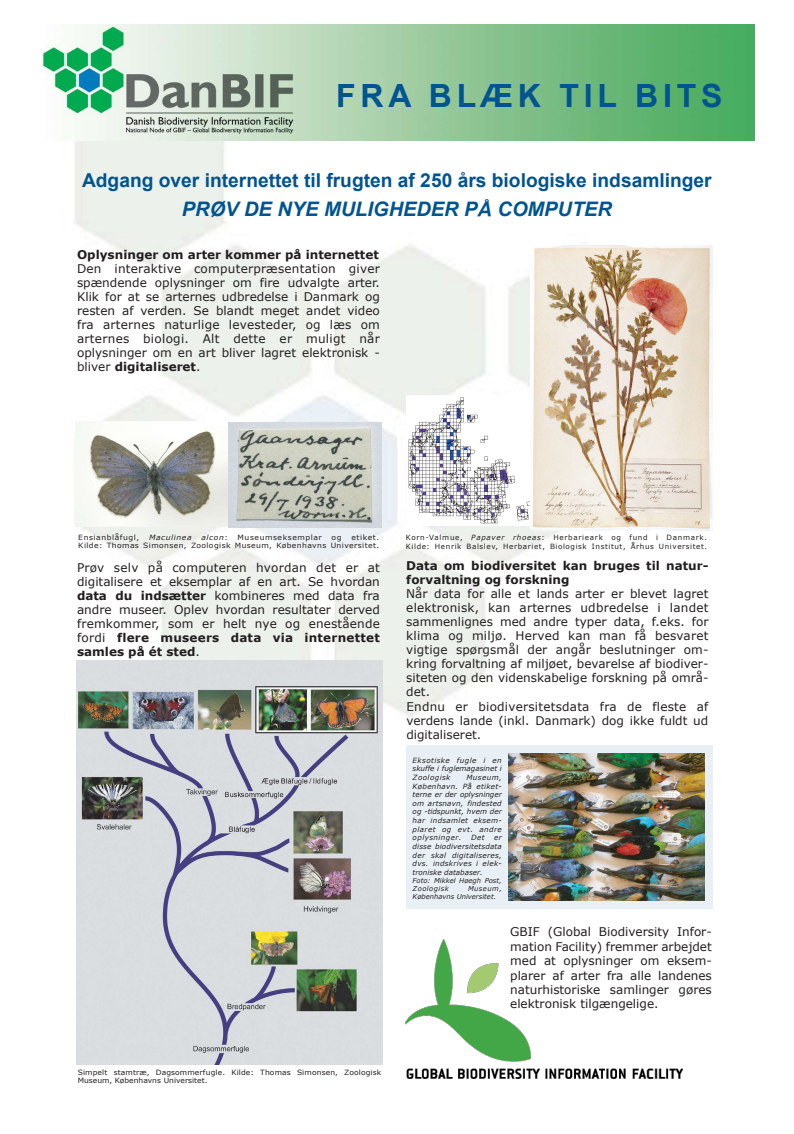
<style>
.page{position:relative;width:794px;height:1134px;background:#fff}
.page>*{position:absolute;margin:0;border:0;box-sizing:border-box;transform-origin:0 0}
.t1{font:700 32px "Arial";letter-spacing:.15em;color:#00548f}
.t2{font:italic 700 20px "Arial";color:#00548f}
.t3{font:700 19.2px "Arial";color:#00548f}
.t4{font:12px/14px "Verdana";color:#231f20;text-align:justify}
.t5{font:700 12px/14px "Verdana";color:#231f20}
.t6{font:italic 7.2px/8.6px "Verdana";letter-spacing:.04em;color:#231f20;text-align:justify}
.t7{font:7.2px/8.6px "Verdana";letter-spacing:.08em;color:#231f20}
.t8{font:7.2px/8.6px "Verdana";letter-spacing:.015em;color:#231f20;scale:1.05 1}
.t9{font:7.2px/8.6px "Verdana";letter-spacing:.05em;color:#231f20;text-align:right;scale:1.06 1}
.t10{font:7.2px "Verdana";letter-spacing:.075em;color:#231f20;scale:1.06 1}
.t11{font:italic 7.2px "Verdana";letter-spacing:.075em;color:#231f20;scale:1.06 1}
.t12{font:italic 7.2px "Verdana";letter-spacing:.04em;color:#231f20;scale:1.06 1}
.t13{font:italic 6.8px/8.2px "Verdana";color:#231f20}
.s1{font-weight:700}
.s2{font-style:normal}
.s3{font-style:italic}
</style>
<div class="page">
<img style="left:74px;top:140px;width:660px;height:580px">
<img style="left:76px;top:421px;width:153px;height:105px">
<img style="left:229px;top:422px;width:153px;height:106px">
<div style="left:406px;top:745px;width:306px;height:164px;background:#e9f0f5"></div>
<img style="left:508px;top:754px;width:196px;height:146px">
<img style="left:76px;top:661px;width:306px;height:403px">
<img style="left:406px;top:395px;width:124px;height:130px">
<img style="left:530px;top:246px;width:182px;height:284px">
<img style="left:42px;top:25px;width:712px;height:115px">
<img style="left:406px;top:940px;width:276px;height:138px">
<h1 class="t1" style="left:336px;top:75px;width:388px">FRA BLÆK TIL BITS</h1>
<h3 class="t3" style="left:82px;top:167px;width:631px">Adgang over internettet til frugten af 250 års biologiske indsamlinger</h3>
<h2 class="t2" style="left:182px;top:196px;width:432px">PRØV DE NYE MULIGHEDER PÅ COMPUTER</h2>
<p class="t5" style="left:77px;top:247px;width:303px">Oplysninger om arter kommer på internettet</p>
<p class="t4" style="left:77px;top:261px;width:304px">Den interaktive computerpræsentation giver spændende oplysninger om fire udvalgte arter.<br>Klik for at se arternes udbredelse i Danmark og resten af verden. Se blandt meget andet video fra arternes naturlige levesteder, og læs om arternes biologi. Alt dette er muligt når oplysninger om en art bliver lagret elektronisk - bliver <span class="s1">digitaliseret</span>.</p>
<p class="t10" style="left:78px;top:533px;width:59px">Ensianblåfugl,</p>
<p class="t11" style="left:149px;top:533px;width:42px">Maculinea</p>
<p class="t12" style="left:201px;top:533px;width:26px">alcon<span class="s2">:</span></p>
<p class="t10" style="left:238px;top:533px;width:81px">Museumseksemplar</p>
<p class="t9" style="left:332px;top:533px;width:11px">og</p>
<p class="t9" style="left:78px;top:533px;width:285px">etiket.<br>Kilde: Thomas Simonsen, Zoologisk Museum, Københavns Universitet.</p>
<p class="t7" style="left:406px;top:533px;width:303px">Korn-Valmue, <span class="s3">Papaver rhoeas</span>: Herbarieark og fund i Danmark.<br>Kilde: Henrik Balslev, Herbariet, Biologisk Institut, Århus Universitet.</p>
<p class="t4" style="left:77px;top:560px;width:304px">Prøv selv på computeren hvordan det er at digitalisere et eksemplar af en art. Se hvordan <span class="s1">data du indsætter</span> kombineres med data fra andre museer. Oplev hvordan resultater derved fremkommer, som er helt nye og enestående fordi <span class="s1">flere museers data via internettet samles på ét sted</span>.</p>
<p class="t5" style="left:406px;top:559px;width:304px">Data om biodiversitet kan bruges til natur&shy;forvaltning og forskning</p>
<p class="t4" style="left:406px;top:587px;width:304px;text-align:left">Når data for alle et lands arter er blevet lagret elektronisk, kan arternes udbredelse i landet sammenlignes med andre typer data, f.eks. for klima og miljø. Herved kan man få besvaret vigtige spørgsmål der angår beslutninger om&shy;kring forvaltning af miljøet, bevarelse af biodiver&shy;siteten og den videnskabelige forskning på områ&shy;det.<br>Endnu er biodiversitetsdata fra de fleste af verdens lande (inkl. Danmark) dog ikke fuldt ud digitaliseret.</p>
<p class="t8" style="left:78px;top:1067px;width:290px">Simpelt stamtræ, Dagsommerfugle. Kilde: Thomas Simonsen, Zoologisk<br>Museum, Københavns Universitet.</p>
<p class="t6" style="left:413px;top:755px;width:91px">Eksotiske fugle i en skuffe i fuglemagasinet i Zoologisk</p>
<p class="t6" style="left:413px;top:773px;width:91px;text-indent:54px">Museum, København. På etiket&shy;terne er der oplysninger om artsnavn, findested og -tidspunkt, hvem der har indsamlet eksem&shy;plaret og evt. andre oplysninger.</p>
<p class="t6" style="left:471px;top:833px;width:15px">Det</p>
<p class="t6" style="left:413px;top:833px;width:91px;text-indent:81px">er disse biodiversitetsdata der skal digitaliseres, dvs. indskrives i elek&shy;troniske databaser.</p>
<p class="t13" style="left:413px;top:876px;width:90px">Foto: Mikkel Høegh Post,<br>Zoologisk</p>
<p class="t13" style="left:413px;top:884px;width:91px;text-indent:55px">Museum,<br>Københavns Universitet.</p>
<p class="t4" style="left:510px;top:924px;width:203px;line-height:14.4px">GBIF (Global Biodiversity Infor&shy;mation Facility) fremmer arbejdet med at oplysninger om eksem&shy;plarer af arter fra alle landenes naturhistoriske samlinger gøres elektronisk tilgængelige.</p>
</div>
